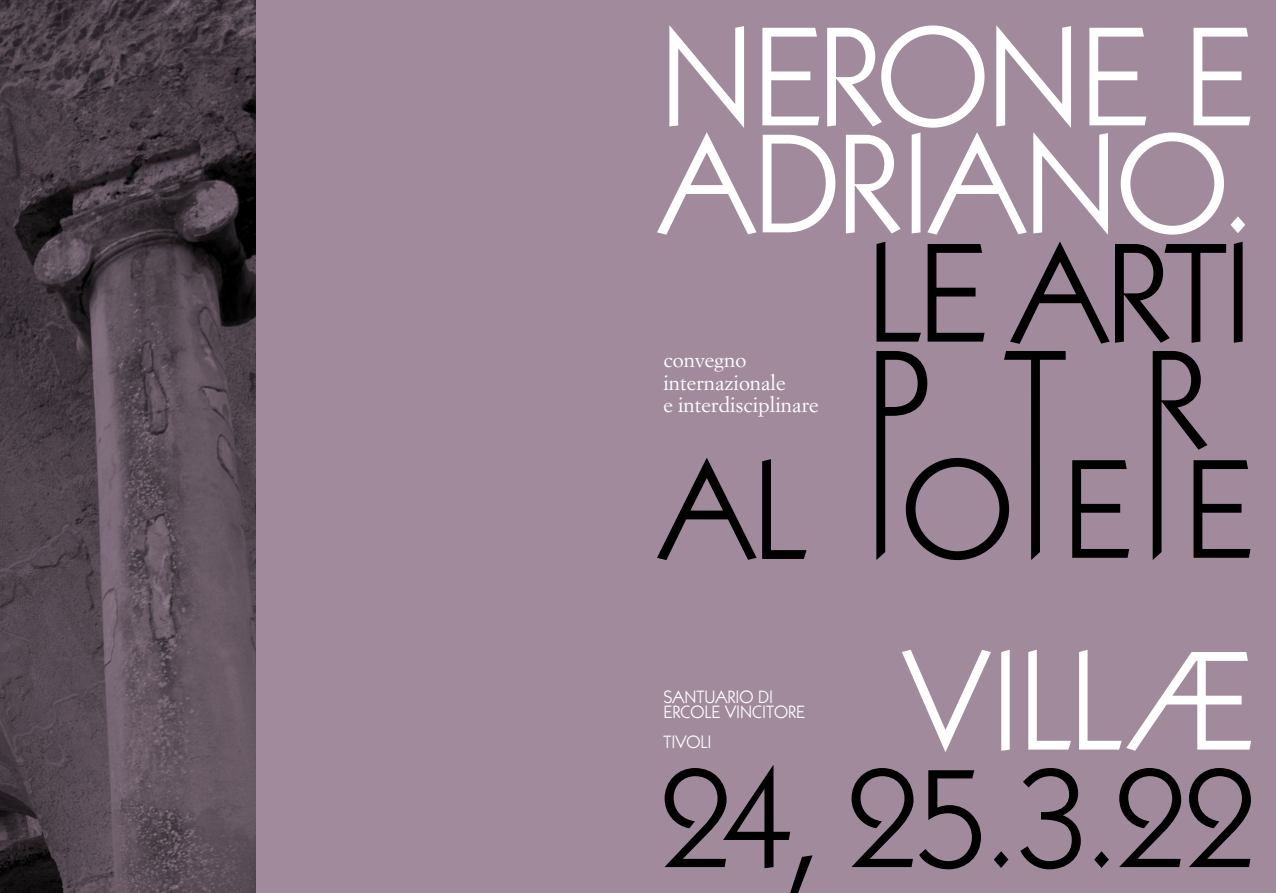
<style>
.page{position:relative;width:1276px;height:893px;background:#a08a9c}
.page>*{position:absolute;margin:0;border:0;box-sizing:border-box;transform-origin:0 0}
.t1{font:141.15px "Itc Kabel";color:#000}
.t2{font:21px/22.5px "Simoncini Garamond";color:#fff}
.t3{font:18px/15px "Itc Kabel";color:#fff}
</style>
<div class="page">
<svg style="left:657px;top:26px;width:99px;height:209px"></svg>
<svg style="left:762px;top:26px;width:488px;height:209px"></svg>
<svg style="left:876px;top:242px;width:45px;height:100px"></svg>
<svg style="left:927px;top:244px;width:57px;height:98px"></svg>
<svg style="left:1010px;top:242px;width:99px;height:102px"></svg>
<svg style="left:1115px;top:244px;width:111px;height:99px"></svg>
<svg style="left:1233px;top:242px;width:9px;height:101px"></svg>
<svg style="left:657px;top:458px;width:99px;height:102px"></svg>
<svg style="left:762px;top:459px;width:44px;height:100px"></svg>
<svg style="left:876px;top:351px;width:189px;height:209px"></svg>
<svg style="left:1072px;top:460px;width:57px;height:98px"></svg>
<svg style="left:1152px;top:351px;width:98px;height:209px"></svg>
<svg style="left:1001px;top:650px;width:8px;height:101px"></svg>
<svg style="left:902px;top:650px;width:89px;height:102px"></svg>
<svg style="left:1028px;top:650px;width:43px;height:100px"></svg>
<svg style="left:1079px;top:650px;width:172px;height:101px"></svg>
<img style="left:0;top:0;width:255px;height:893px">
<p class="t2" style="left:663px;top:348px;width:157px">convegno internazionale<br>e interdisciplinare</p>
<p class="t3" style="left:663px;top:689px;width:143px">SANTUARIO DI<br>ERCOLE VINCITORE</p>
<p class="t3" style="left:663px;top:734px;width:49px">TIVOLI</p>
<h1 class="t1" style="left:660px;top:737px;width:596px">24, 25.3.22</h1>
</div>
